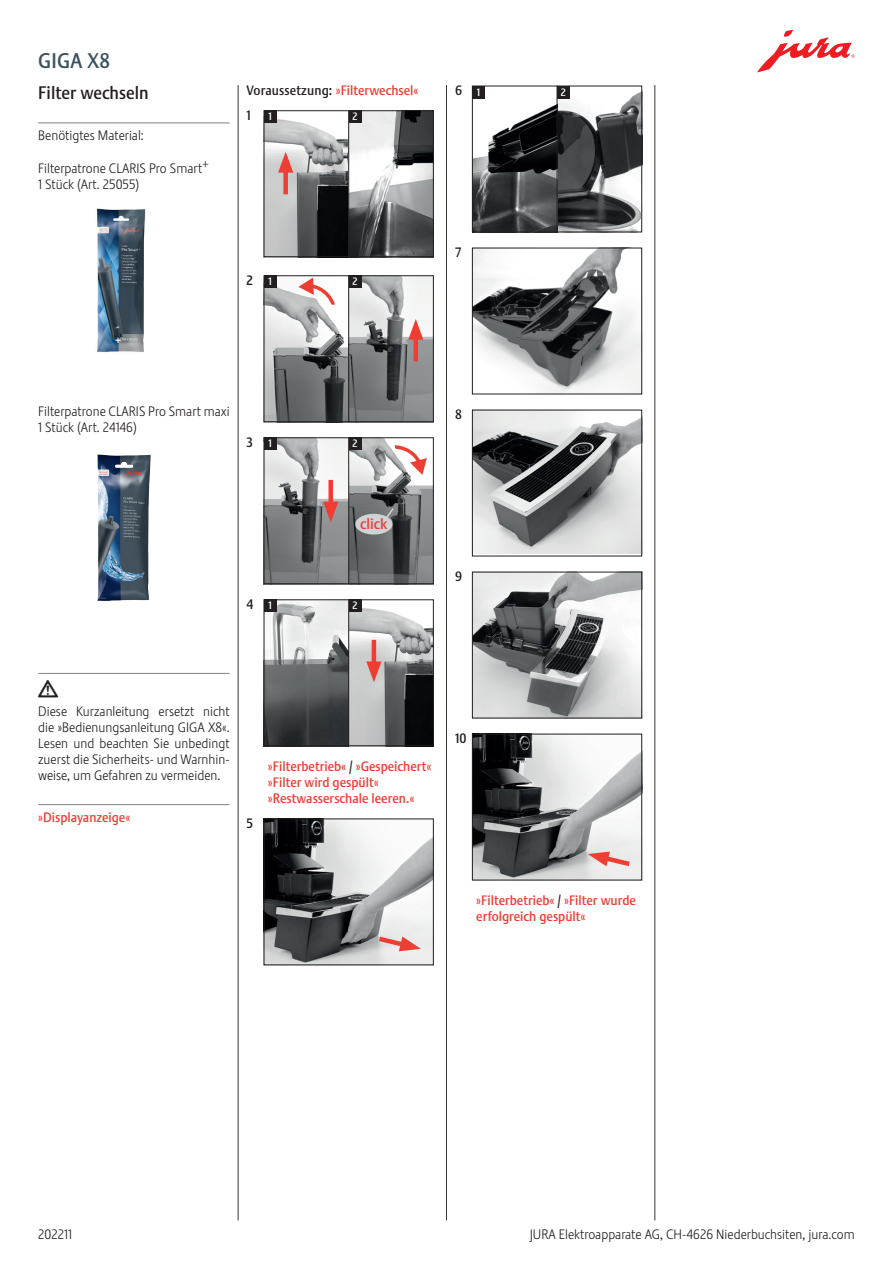
<style>
.page{position:relative;width:893px;height:1263px;background:#fff}
.page>*{position:absolute;margin:0;border:0;box-sizing:border-box;transform-origin:0 0}
.t1{font:21px "Stalemate Pro 2 J Medium";letter-spacing:.015em;color:#3a5362}
.t2{font:18px "Stalemate Pro 2 J Medium";color:#231f20}
.t3{font:18px "Jura Pict 2006";color:#231f20}
.t4{font:15px "Stalemate Pro 2 J Medium";color:#ee3e34}
.t5{font:13.5px/16.2px "Stalemate Pro 2 J Light";color:#231f20}
.t6{font:13.5px/16.2px "Stalemate Pro 2 J Medium";color:#ee3e34}
.t7{font:13.5px/24.8px "Stalemate Pro 2 J Medium";color:#231f20}
.t8{font:10.5px "Stalemate LF";color:#fff}
.s1{color:#ee3e34}
.s2{color:#231f20}
</style>
<div class="page">
<svg style="left:757px;top:30px;width:98px;height:42px"></svg>
<hr style="left:238px;top:85px;width:1px;height:1135px;background:#3b3532">
<hr style="left:446px;top:85px;width:1px;height:1135px;background:#3b3532">
<hr style="left:654px;top:85px;width:1px;height:1135px;background:#3b3532">
<img style="left:266px;top:112px;width:166px;height:143px">
<hr style="left:348px;top:110px;width:1px;height:147px;background:#231f20">
<div style="left:264px;top:110px;width:12px;height:13px;background:#231f20"></div>
<div style="left:349px;top:110px;width:12px;height:13px;background:#231f20"></div>
<div style="left:283px;top:164px;width:5px;height:30px;background:#ee3e34"></div>
<svg style="left:278px;top:152px;width:15px;height:21px"></svg>
<div style="left:264px;top:110px;width:170px;height:147px;border:1px solid #231f20"></div>
<img style="left:266px;top:277px;width:166px;height:143px">
<hr style="left:348px;top:275px;width:1px;height:147px;background:#231f20">
<div style="left:264px;top:275px;width:12px;height:13px;background:#231f20"></div>
<div style="left:349px;top:275px;width:12px;height:13px;background:#231f20"></div>
<hr style="left:414px;top:331px;width:4px;height:30px;background:#ee3e34">
<svg style="left:408px;top:319px;width:15px;height:21px"></svg>
<svg style="left:298px;top:277px;width:38px;height:28px"></svg>
<div style="left:264px;top:275px;width:170px;height:147px;border:1px solid #231f20"></div>
<img style="left:266px;top:439px;width:166px;height:143px">
<hr style="left:348px;top:437px;width:1px;height:147px;background:#231f20">
<div style="left:264px;top:437px;width:12px;height:13px;background:#231f20"></div>
<div style="left:349px;top:437px;width:12px;height:13px;background:#231f20"></div>
<div style="left:328px;top:480px;width:5px;height:30px;background:#ee3e34"></div>
<svg style="left:323px;top:502px;width:15px;height:20px"></svg>
<svg style="left:394px;top:443px;width:33px;height:32px"></svg>
<svg style="left:379px;top:506px;width:16px;height:21px"></svg>
<div style="left:355px;top:514px;width:38px;height:20px;background:#d1d2d4;border-radius:50%"></div>
<div style="left:264px;top:437px;width:170px;height:147px;border:1px solid #231f20"></div>
<img style="left:266px;top:601px;width:166px;height:143px">
<hr style="left:348px;top:599px;width:1px;height:147px;background:#231f20">
<div style="left:264px;top:599px;width:12px;height:13px;background:#231f20"></div>
<div style="left:349px;top:599px;width:12px;height:13px;background:#231f20"></div>
<hr style="left:372px;top:640px;width:4px;height:30px;background:#ee3e34">
<svg style="left:366px;top:661px;width:15px;height:21px"></svg>
<div style="left:264px;top:599px;width:170px;height:147px;border:1px solid #231f20"></div>
<img style="left:266px;top:820px;width:166px;height:143px">
<svg style="left:374px;top:933px;width:47px;height:18px"></svg>
<div style="left:264px;top:818px;width:170px;height:147px;border:1px solid #231f20"></div>
<img style="left:474px;top:88px;width:166px;height:142px">
<hr style="left:557px;top:86px;width:1px;height:146px;background:#231f20">
<div style="left:472px;top:86px;width:13px;height:12px;background:#231f20"></div>
<div style="left:557px;top:86px;width:13px;height:12px;background:#231f20"></div>
<div style="left:472px;top:86px;width:170px;height:146px;border:1px solid #231f20"></div>
<img style="left:474px;top:250px;width:166px;height:142px">
<div style="left:472px;top:248px;width:170px;height:146px;border:1px solid #231f20"></div>
<img style="left:474px;top:412px;width:166px;height:141px">
<div style="left:472px;top:410px;width:170px;height:146px;border:1px solid #231f20"></div>
<img style="left:474px;top:574px;width:166px;height:142px">
<div style="left:472px;top:572px;width:170px;height:146px;border:1px solid #231f20"></div>
<img style="left:474px;top:736px;width:166px;height:142px">
<svg style="left:588px;top:851px;width:47px;height:18px"></svg>
<div style="left:472px;top:734px;width:170px;height:146px;border:1px solid #231f20"></div>
<hr style="left:38px;top:122px;width:192px;height:1px;background:#808285">
<hr style="left:38px;top:673px;width:192px;height:1px;background:#808285">
<hr style="left:38px;top:804px;width:192px;height:1px;background:#808285">
<img style="left:96px;top:208px;width:50px;height:145px">
<img style="left:97px;top:454px;width:54px;height:147px">
<h1 class="t1" style="left:38px;top:48px;width:73px">GIGA X8</h1>
<h2 class="t2" style="left:38px;top:81px;width:112px">Filter wechseln</h2>
<p class="t5" style="left:38px;top:128px;width:107px">Benötigtes Material:</p>
<p class="t5" style="left:38px;top:160px;width:172px">Filterpatrone CLARIS Pro Smart+<br>1 Stück (Art. 25055)</p>
<p class="t7" style="left:247px;top:78px;width:173px">Voraussetzung: <span class="s1">»Filterwechsel«<br></span>1</p>
<p class="t8" style="left:268px;top:110px;width:5px">1</p>
<p class="t8" style="left:353px;top:110px;width:7px">2</p>
<p class="t7" style="left:455px;top:78px;width:9px">6</p>
<p class="t8" style="left:477px;top:86px;width:5px">1</p>
<p class="t8" style="left:561px;top:86px;width:7px">2</p>
<p class="t7" style="left:247px;top:268px;width:8px">2</p>
<p class="t8" style="left:268px;top:275px;width:5px">1</p>
<p class="t8" style="left:353px;top:275px;width:7px">2</p>
<p class="t7" style="left:455px;top:240px;width:8px">7</p>
<p class="t5" style="left:38px;top:403px;width:193px">Filterpatrone CLARIS Pro Smart maxi<br>1 Stück (Art. 24146)</p>
<p class="t7" style="left:247px;top:430px;width:8px">3</p>
<p class="t8" style="left:268px;top:437px;width:5px">1</p>
<p class="t8" style="left:353px;top:437px;width:7px">2</p>
<p class="t4" style="left:360px;top:514px;width:29px">click</p>
<p class="t7" style="left:247px;top:592px;width:8px">4</p>
<p class="t8" style="left:268px;top:599px;width:5px">1</p>
<p class="t8" style="left:353px;top:599px;width:7px">2</p>
<p class="t7" style="left:455px;top:402px;width:8px">8</p>
<p class="t7" style="left:455px;top:564px;width:9px">9</p>
<h2 class="t3" style="left:38px;top:678px;width:22px">J</h2>
<p class="t5" style="left:38px;top:703px;width:193px;text-align:justify">Diese Kurzanleitung ersetzt nicht die »Bedienungsanleitung GIGA X8«.<br>Lesen und beachten Sie unbedingt zuerst die Sicherheits- und Warnhin&shy;weise, um Gefahren zu vermeiden.</p>
<p class="t6" style="left:38px;top:809px;width:94px">»Displayanzeige«</p>
<p class="t7" style="left:247px;top:811px;width:8px">5</p>
<p class="t6" style="left:268px;top:758px;width:165px">»Filterbetrieb« <span class="s2">/</span> »Gespeichert« »Filter wird gespült« »Restwasserschale leeren.«</p>
<p class="t7" style="left:455px;top:726px;width:13px">10</p>
<p class="t6" style="left:476px;top:892px;width:161px">»Filterbetrieb« <span class="s2">/</span> »Filter wurde erfolgreich gespült«</p>
<p class="t5" style="left:38px;top:1226px;width:35px">202211</p>
<p class="t5" style="left:530px;top:1226px;width:326px">JURA Elektroapparate AG, CH-4626 Niederbuchsiten, jura.com</p>
</div>
